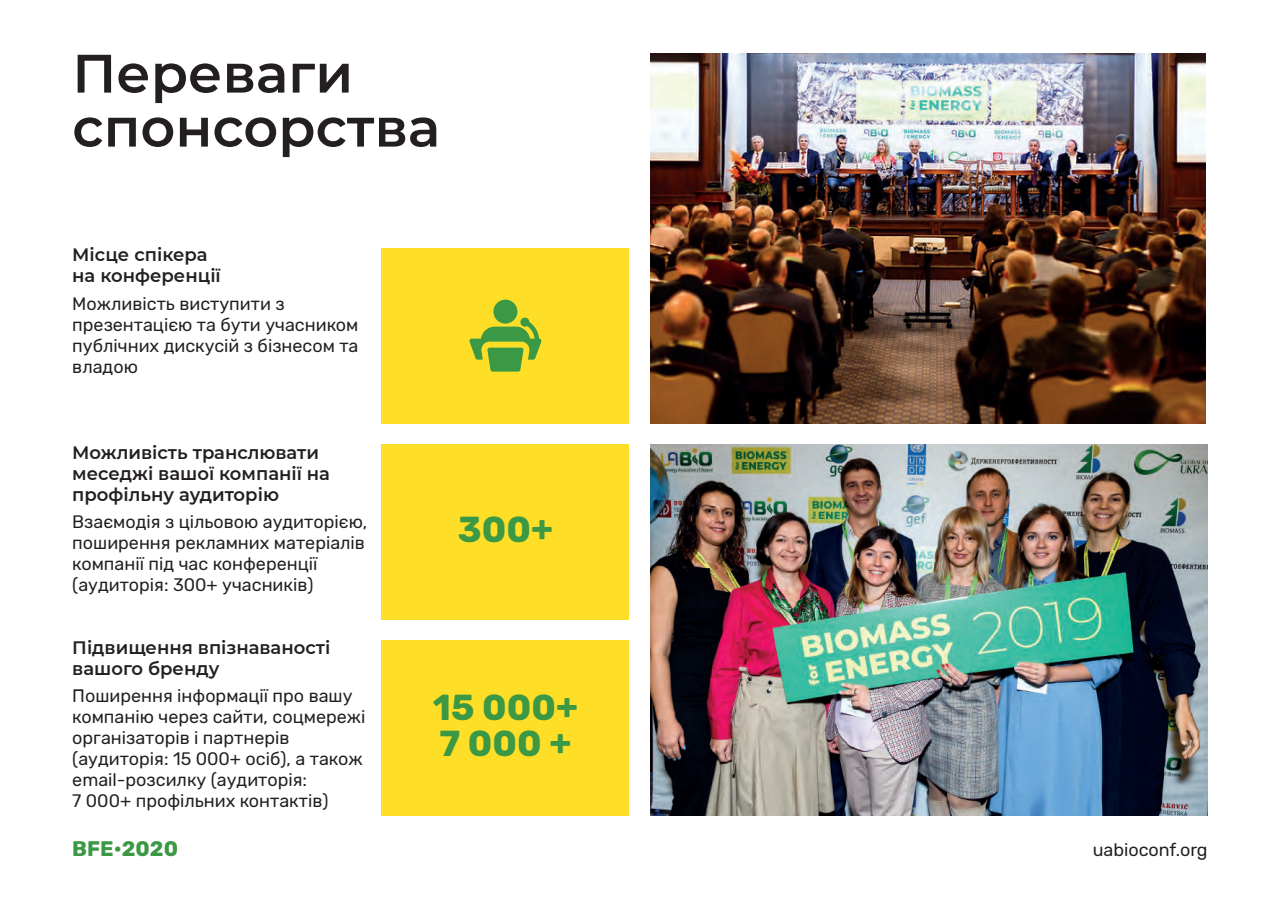
<style>
.page{position:relative;width:1280px;height:910px;background:#fff}
.page>*{position:absolute;margin:0;border:0;box-sizing:border-box;transform-origin:0 0}
.t1{font:600 54px/54px "Montserrat";color:#231f20}
.t2{font:700 36px/36px "Rubik";color:#3b9844}
.t3{font:700 21px "Rubik";color:#3b9844}
.t4{font:18px/21px "Rubik";color:#231f20}
.t5{font:600 18px/21px "Montserrat";color:#231f20}
</style>
<div class="page">
<img style="left:651px;top:444px;width:557px;height:372px">
<div style="left:381px;top:444px;width:248px;height:175px;background:#ffde28"></div>
<div style="left:381px;top:248px;width:248px;height:175px;background:#ffde28"></div>
<div style="left:381px;top:641px;width:248px;height:175px;background:#ffde28"></div>
<div style="left:493px;top:300px;width:24px;height:24px;background:#3b9844;border-radius:50%"></div>
<svg style="left:469px;top:318px;width:72px;height:54px"></svg>
<img style="left:651px;top:54px;width:554px;height:369px">
<h1 class="t1" style="left:72px;top:44px;width:369px">Переваги спонсорства</h1>
<p class="t5" style="left:72px;top:244px;width:150px">Місце спікера на конференції</p>
<p class="t4" style="left:72px;top:293px;width:288px">Можливість виступити з презентацією та бути учасником публічних дискусій з бізнесом та владою</p>
<p class="t5" style="left:72px;top:441px;width:259px">Можливість транслювати меседжі вашої компанії на профільну аудиторію</p>
<p class="t4" style="left:72px;top:512px;width:296px">Взаємодія з цільовою аудиторією, поширення рекламних матеріалів компанії під час конференції (аудиторія: 300+ учасників)</p>
<p class="t5" style="left:72px;top:636px;width:259px">Підвищення впізнаваності вашого бренду</p>
<p class="t4" style="left:72px;top:686px;width:295px">Поширення інформації про вашу компанію через сайти, соцмережі організаторів і партнерів (аудиторія: 15 000+ осіб), а також email-розсилку (аудиторія:<br>7 000+ профільних контактів)</p>
<p class="t3" style="left:72px;top:837px;width:107px">BFE•2020</p>
<h2 class="t2" style="left:458px;top:512px;width:97px">300+</h2>
<h2 class="t2" style="left:433px;top:691px;width:146px">15 000+<br>7 000 +</h2>
<p class="t4" style="left:1093px;top:840px;width:117px">uabioconf.org</p>
</div>
